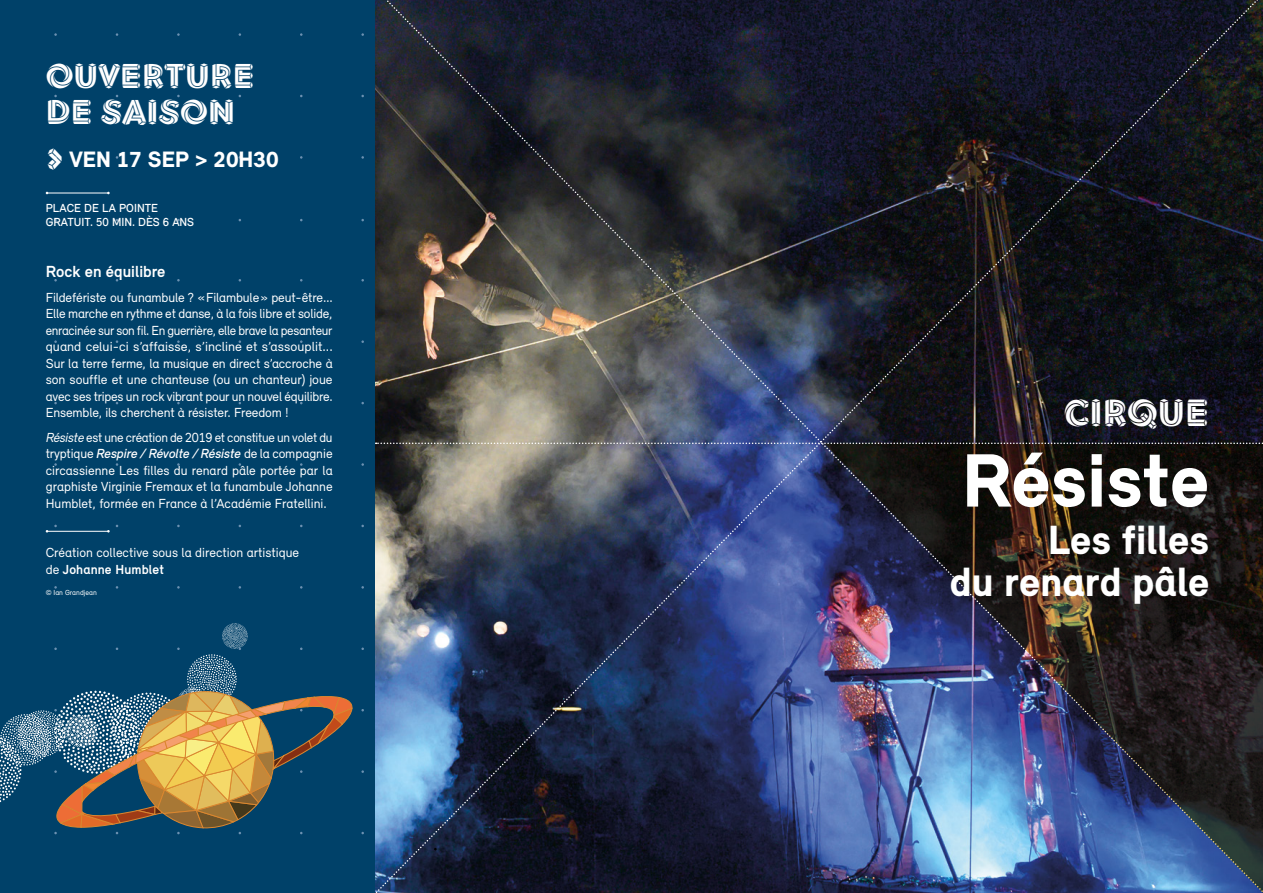
<style>
.page{position:relative;width:1263px;height:893px;background:#fff}
.page>*{position:absolute;margin:0;border:0;box-sizing:border-box;transform-origin:0 0}
.t1{font:900 77.55px "Relevant";color:#fff}
.t2{font:900 41.85px/41.8px "Relevant";color:#fff;text-align:right}
.t3{font:37.8px "Soleil Magic Caps Yin Yang";color:#fff}
.t4{font:34.35px/36px "Soleil Magic Caps Yin Yang";color:#fff}
.t5{font:900 22.95px "Relevant";color:#fff}
.t6{font:700 16.5px "Relevant";color:#fff}
.t7{font:13.5px/16.5px "Relevant";color:#fff;text-align:justify}
.t8{font:500 12px/13.5px "Relevant";color:#fff}
.t9{font:7.5px "Relevant";color:#fff}
.s1{font-family:"Soleil Magic Caps Yin Yang";font-weight:400;font-size:45px}
.s2{font-style:italic}
.s3{font-weight:500;font-style:italic}
.s4{font-weight:700}
</style>
<div class="page">
<img style="left:375px;top:0;width:888px;height:893px">
<div style="left:0;top:0;width:375px;height:893px;background:#004169"></div>
<svg style="left:0;top:623px;width:353px;height:211px"></svg>
<hr style="left:47px;top:193px;width:61px;height:1px;background:#fff">
<hr style="left:47px;top:531px;width:61px;height:1px;background:#fff">
<h3 class="t4" style="left:46px;top:58px;width:210px">OUVERTURE<br>DE SAISON</h3>
<h3 class="t5" style="left:46px;top:145px;width:234px"><span class="s1">›</span> VEN 17 SEP &gt; 20H30</h3>
<p class="t8" style="left:46px;top:201px;width:150px">PLACE DE LA POINTE<br>GRATUIT. 50 MIN. DÈS 6 ANS</p>
<p class="t6" style="left:46px;top:261px;width:121px">Rock en équilibre</p>
<p class="t7" style="left:46px;top:288px;width:289px">Fildefériste ou funambule ? «Filambule» peut-être… Elle marche en rythme et danse, à la fois libre et solide, enracinée sur son fil. En guerrière, elle brave la pesanteur quand celui-ci s’affaisse, s’incline et s’assouplit...<br>Sur la terre ferme, la musique en direct s’accroche à son souffle et une chanteuse (ou un chanteur) joue avec ses tripes un rock vibrant pour un nouvel équilibre.<br>Ensemble, ils cherchent à résister. Freedom !</p>
<p class="t7" style="left:46px;top:429px;width:288px"><span class="s2">Résiste</span> est une création de 2019 et constitue un volet du tryptique <span class="s3">Respire / Révolte / Résiste</span> de la compagnie circassienne Les filles du renard pâle portée par la graphiste Virginie Fremaux et la funambule Johanne Humblet, formée en France à l’Académie Fratellini.</p>
<p class="t7" style="left:46px;top:544px;width:255px">Création collective sous la direction artistique de <span class="s4">Johanne Humblet</span></p>
<p class="t9" style="left:46px;top:588px;width:53px">© Ian Grandjean</p>
<h3 class="t3" style="left:1064px;top:381px;width:147px">CIRQUE</h3>
<h1 class="t1" style="left:962px;top:432px;width:248px">Résiste</h1>
<h2 class="t2" style="left:950px;top:518px;width:261px">Les filles<br>du renard pâle</h2>
</div>
